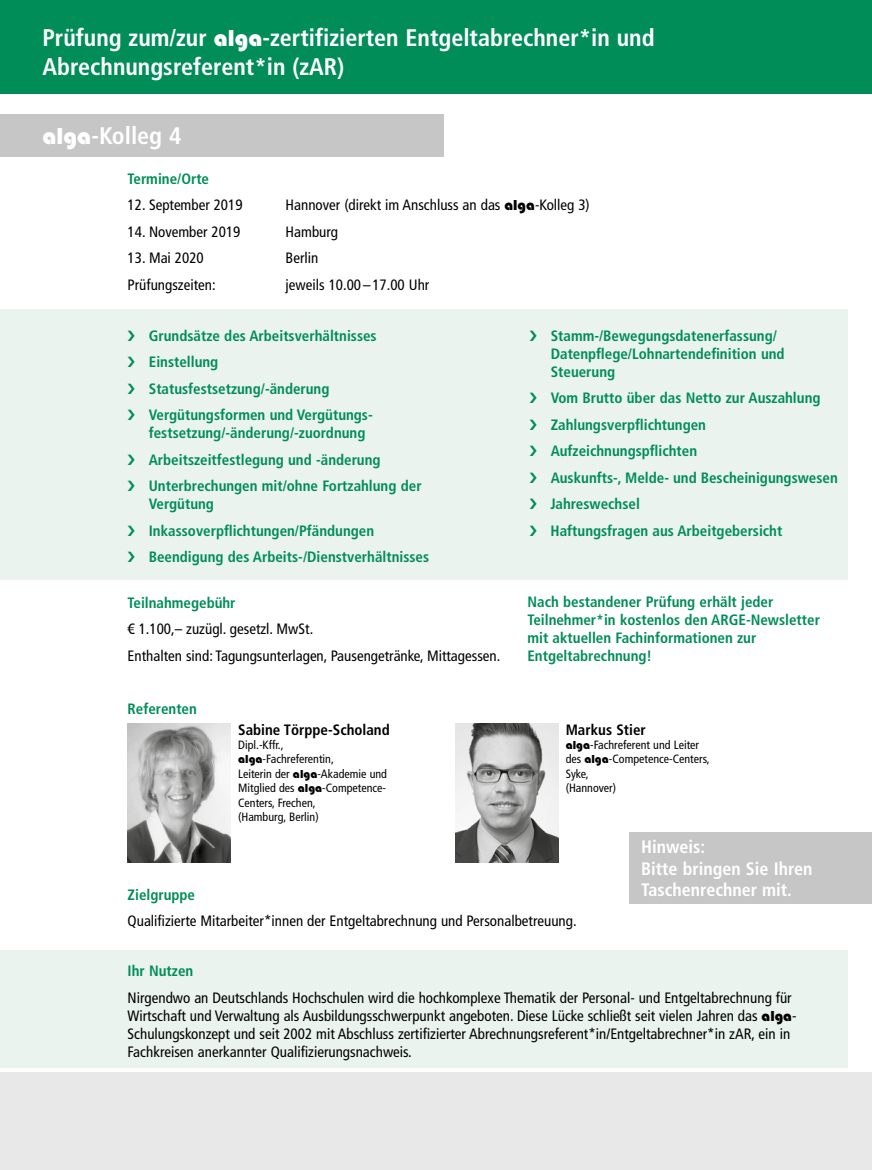
<style>
.page{position:relative;width:872px;height:1170px;background:#fff}
.page>*{position:absolute;margin:0;border:0;box-sizing:border-box;transform-origin:0 0}
.t1{font:700 condensed 24px/28.8px "Frutiger LT";color:#fff}
.t2{font:700 condensed 18px/21.6px "Frutiger LT";color:#fff}
.t3{font:700 condensed 15px/26.5px "Frutiger LT";color:#008d58}
.t4{font:condensed 15px/18px "Frutiger LT";color:#000}
.t5{font:700 condensed 15px "Frutiger LT";color:#000}
.t6{font:condensed 12px/14.4px "Frutiger LT";color:#000}
.s1{font-family:"Blippo Black LT";font-weight:400;font-stretch:normal}
.s2{font-family:"Blippo Black LT";font-stretch:normal}
</style>
<div class="page">
<div style="left:0;top:1071px;width:872px;height:98px;background:#e8e8e8"></div>
<div style="left:0;top:0;width:872px;height:94px;background:#008d58"></div>
<div style="left:0;top:309px;width:848px;height:270px;background:#eaf3ee"></div>
<div style="left:0;top:950px;width:848px;height:117px;background:#eaf3ee"></div>
<div style="left:0;top:115px;width:444px;height:42px;background:#c6c6c6"></div>
<div style="left:629px;top:832px;width:243px;height:71px;background:#c6c6c6"></div>
<hr style="left:871px;top:0;width:1px;height:1169px;background:#fff">
<svg style="left:871px;top:832px;width:1px;height:72px"></svg>
<img style="left:128px;top:723px;width:103px;height:139px">
<img style="left:455px;top:723px;width:103px;height:139px">
<h1 class="t1" style="left:43px;top:23px;width:613px">Prüfung zum/zur <span class="s1">alga</span>-zertifizierten Entgeltabrechner*in und<br>Abrechnungsreferent*in (zAR)</h1>
<h1 class="t1" style="left:43px;top:122px;width:140px"><span class="s1">alga</span>-Kolleg 4</h1>
<p class="t3" style="left:128px;top:165px;width:83px">Termine/Orte</p>
<p class="t4" style="left:128px;top:196px;width:116px">12. September 2019</p>
<p class="t4" style="left:286px;top:196px;width:306px">Hannover (direkt im Anschluss an das <span class="s2">alga</span>-Kolleg 3)</p>
<p class="t4" style="left:128px;top:222px;width:114px">14. November 2019</p>
<p class="t4" style="left:286px;top:222px;width:54px">Hamburg</p>
<p class="t4" style="left:128px;top:249px;width:78px">13. Mai 2020</p>
<p class="t4" style="left:286px;top:249px;width:34px">Berlin</p>
<p class="t4" style="left:128px;top:275px;width:90px">Prüfungszeiten:</p>
<p class="t4" style="left:286px;top:275px;width:145px">jeweils 10.00–17.00 Uhr</p>
<p class="t3" style="left:149px;top:322px;width:229px">Grundsätze des Arbeitsverhältnisses<br>Einstellung<br>Statusfestsetzung/-änderung<br>Vergütungsformen und Vergütungs-</p>
<p class="t3" style="left:149px;top:419px;width:274px">festsetzung/-änderung/-zuordnung<br>Arbeitszeitfestlegung und -änderung<br>Unterbrechungen mit/ohne Fortzahlung der</p>
<p class="t3" style="left:149px;top:490px;width:282px">Vergütung<br>Inkassoverpflichtungen/Pfändungen<br>Beendigung des Arbeits-/Dienstverhältnisses</p>
<p class="t3" style="left:128px;top:589px;width:109px">Teilnahmegebühr</p>
<p class="t4" style="left:128px;top:616px;width:374px;line-height:26.5px">€ 1.100,– zuzügl. gesetzl. MwSt.<br>Enthalten sind: Tagungsunterlagen, Pausengetränke, Mittagessen.</p>
<p class="t3" style="left:128px;top:695px;width:71px">Referenten</p>
<p class="t5" style="left:238px;top:720px;width:153px">Sabine Törppe-Scholand</p>
<p class="t6" style="left:238px;top:737px;width:150px">Dipl.-Kffr.,<br><span class="s2">alga</span>-Fachreferentin,<br>Leiterin der <span class="s2">alga</span>-Akademie und<br>Mitglied des <span class="s2">alga</span>-Competence-<br>Centers, Frechen,<br>(Hamburg, Berlin)</p>
<p class="t3" style="left:551px;top:326px;width:235px;line-height:18px">Stamm-/Bewegungsdatenerfassung/<br>Datenpflege/Lohnartendefinition und<br>Steuerung</p>
<p class="t3" style="left:550px;top:384px;width:289px">Vom Brutto über das Netto zur Auszahlung<br>Zahlungsverpflichtungen<br>Aufzeichnungspflichten<br>Auskunfts-, Melde- und Bescheinigungswesen<br>Jahreswechsel<br>Haftungsfragen aus Arbeitgebersicht</p>
<p class="t3" style="left:527px;top:592px;width:294px;line-height:18px">Nach bestandener Prüfung erhält jeder Teilnehmer*in kostenlos den ARGE-Newsletter mit aktuellen Fachinformationen zur Entgeltabrechnung!</p>
<p class="t5" style="left:566px;top:720px;width:82px">Markus Stier</p>
<p class="t6" style="left:566px;top:737px;width:145px"><span class="s2">alga</span>-Fachreferent und Leiter des <span class="s2">alga</span>-Competence-Centers,<br>Syke,<br>(Hannover)</p>
<p class="t2" style="left:641px;top:836px;width:173px">Hinweis:<br>Bitte bringen Sie Ihren<br>Taschenrechner mit.</p>
<p class="t3" style="left:128px;top:881px;width:69px">Zielgruppe</p>
<p class="t4" style="left:128px;top:911px;width:450px">Qualifizierte Mitarbeiter*innen der Entgeltabrechnung und Personalbetreuung.</p>
<p class="t3" style="left:128px;top:957px;width:67px">Ihr Nutzen</p>
<p class="t4" style="left:128px;top:988px;width:670px">Nirgendwo an Deutschlands Hochschulen wird die hochkomplexe Thematik der Personal- und Entgeltabrechnung für Wirtschaft und Verwaltung als Ausbildungsschwerpunkt angeboten. Diese Lücke schließt seit vielen Jahren das <span class="s2">alga</span>-Schulungskonzept und seit 2002 mit Abschluss zertifizierter Abrechnungsreferent*in/Entgeltabrechner*in zAR, ein in Fachkreisen anerkannter Qualifizierungsnachweis.</p>
</div>
